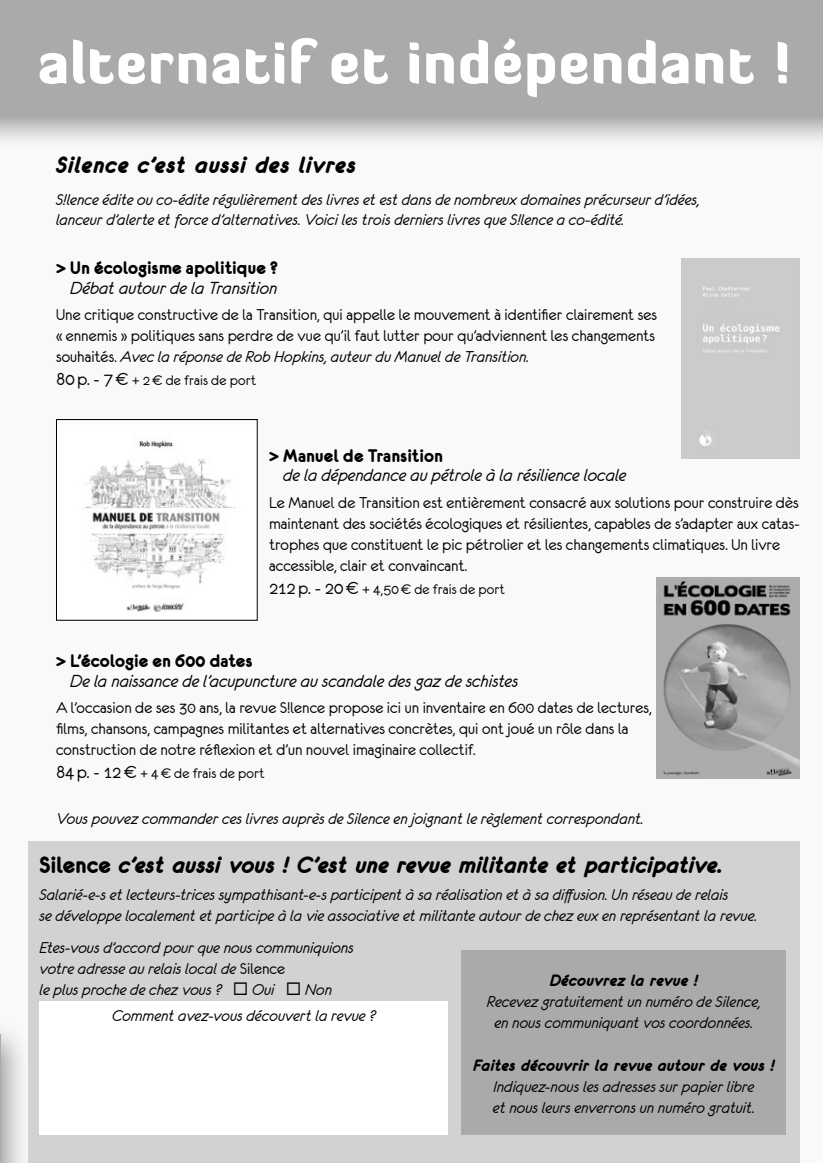
<style>
.page{position:relative;width:823px;height:1163px;background:#fff}
.page>*{position:absolute;margin:0;border:0;box-sizing:border-box;transform-origin:0 0}
.t1{font:900 56.2px "Diavlo";letter-spacing:.02em;color:#fff}
.t2{font:25.2px "Eurofurencebolditalic";color:#000}
.t3{font:25.2px "Eurofurencebolditalic";letter-spacing:.025em;color:#000}
.t4{font:19.4px "Eurofurenceitalic";color:#000}
.t5{font:19.4px "Eurofurencebold";letter-spacing:.005em;color:#000}
.t6{font:17.4px/21px "Eurofurenceitalic";letter-spacing:.005em;color:#000}
.t7{font:17.4px/21px "Eurofurenceregular";letter-spacing:.005em;color:#000}
.t8{font:17.4px "Eurofurencebolditalic";letter-spacing:.005em;color:#000}
.t9{font:15.6px "Eurofurenceregular";letter-spacing:.01em;color:#000}
.s1{font-family:"Eurofurenceregular"}
.s2{font-size:19.4px}
.s3{font-size:23.2px}
.s4{font-size:18.6px}
.s5{font-family:"Eurofurencebold"}
</style>
<div class="page">
<hr style="left:0;top:0;width:1px;height:1162px;background:#f9f9f9">
<div style="left:1px;top:0;width:821px;height:1162px;background:#f9f9f9"></div>
<div style="left:0;top:0;width:822px;height:151px;background:#000;opacity:.39"></div>
<div style="left:0;top:0;width:822px;height:116px;background:#aaa"></div>
<div style="left:0;top:1018px;width:32px;height:144px;background:#000;opacity:.39"></div>
<hr style="left:0;top:1034px;width:1px;height:128px;background:#aaa">
<div style="left:28px;top:841px;width:771px;height:321px;background:#d2d2d2"></div>
<div style="left:461px;top:950px;width:324px;height:184px;background:#aaa"></div>
<div style="left:39px;top:1001px;width:409px;height:133px;background:#fff"></div>
<div style="left:681px;top:258px;width:118px;height:200px;background:#cbcbcb"></div>
<img style="left:85px;top:441px;width:151px;height:171px">
<div style="left:56px;top:419px;width:201px;height:201px;border:1px solid #000"></div>
<img style="left:656px;top:577px;width:143px;height:201px">
<h1 class="t1" style="left:38px;top:26px;width:753px">alternatif et indépendant !</h1>
<h2 class="t3" style="left:56px;top:152px;width:301px">Silence c’est aussi des livres</h2>
<p class="t6" style="left:56px;top:190px;width:645px;line-height:19.4px">S!lence édite ou co-édite régulièrement des livres et est dans de nombreux domaines précurseur d’idées, lanceur d’alerte et force d’alternatives. Voici les trois derniers livres que S!lence a co-édité.</p>
<p class="t5" style="left:56px;top:258px;width:223px">&gt; Un écologisme apolitique ?</p>
<p class="t4" style="left:70px;top:278px;width:208px">Débat autour de la Transition</p>
<p class="t7" style="left:56px;top:304px;width:602px">Une critique constructive de la Transition, qui appelle le mouvement à identifier clairement ses « ennemis » politiques sans perdre de vue qu’il faut lutter pour qu’adviennent les changements</p>
<p class="t6" style="left:56px;top:346px;width:474px"><span class="s1">souhaités.</span> Avec la réponse de Rob Hopkins, auteur du Manuel de Transition.</p>
<p class="t9" style="left:56px;top:372px;width:202px"><span class="s2">8</span><span class="s3">o</span> <span class="s2">p. - 7€</span> + 2€ de frais de port</p>
<p class="t5" style="left:269px;top:446px;width:175px">&gt; Manuel de Transition</p>
<p class="t4" style="left:283px;top:465px;width:344px">de la dépendance au pétrole à la résilience locale</p>
<p class="t7" style="left:269px;top:491px;width:531px">Le Manuel de Transition est entièrement consacré aux solutions pour construire dès maintenant des sociétés écologiques et résilientes, capables de s’adapter aux catas&shy;trophes que constituent le pic pétrolier et les changements climatiques. Un livre accessible, clair et convaincant.</p>
<p class="t9" style="left:269px;top:581px;width:237px"><span class="s2">212p. - 2</span><span class="s3">o</span><span class="s2">€</span> + 4,5<span class="s4">o</span>€ de frais de port</p>
<p class="t5" style="left:56px;top:651px;width:198px">&gt; L’écologie en 6<span class="s3">oo</span> dates</p>
<p class="t4" style="left:70px;top:670px;width:449px">De la naissance de l’acupuncture au scandale des gaz de schistes</p>
<p class="t7" style="left:56px;top:697px;width:597px">A l’occasion de ses 30 ans, la revue S!lence propose ici un inventaire en 600 dates de lectures, films, chansons, campagnes militantes et alternatives concrètes, qui ont joué un rôle dans la construction de notre réflexion et d’un nouvel imaginaire collectif.</p>
<p class="t9" style="left:56px;top:765px;width:210px"><span class="s2">84p. - 12€</span> + 4€ de frais de port</p>
<p class="t6" style="left:56px;top:807px;width:589px">Vous pouvez commander ces livres auprès de Silence en joignant le règlement correspondant.</p>
<h2 class="t2" style="left:39px;top:852px;width:684px"><span class="s5">Silence</span> c’est aussi vous ! C’est une revue militante et participative.</h2>
<p class="t6" style="left:39px;top:883px;width:718px">Salarié-e-s et lecteurs-trices sympathisant-e-s participent à sa réalisation et à sa diffusion. Un réseau de relais<br>se développe localement et participe à la vie associative et militante autour de chez eux en représentant la revue.</p>
<p class="t6" style="left:39px;top:936px;width:315px">Etes-vous d’accord pour que nous communiquions votre adresse au relais local de <span class="s1">Silence<br></span>le plus proche de chez vous ? ◻ Oui ◻ Non</p>
<p class="t8" style="left:549px;top:971px;width:150px">Découvrez la revue !</p>
<p class="t6" style="left:486px;top:991px;width:275px;text-align:center">Recevez gratuitement un numéro de Silence, en nous communiquant vos coordonnées.</p>
<p class="t8" style="left:473px;top:1056px;width:303px">Faites découvrir la revue autour de vous !</p>
<p class="t6" style="left:492px;top:1076px;width:263px">Indiquez-nous les adresses sur papier libre et nous leurs enverrons un numéro gratuit.</p>
<p class="t6" style="left:112px;top:1004px;width:265px">Comment avez-vous découvert la revue ?</p>
</div>
